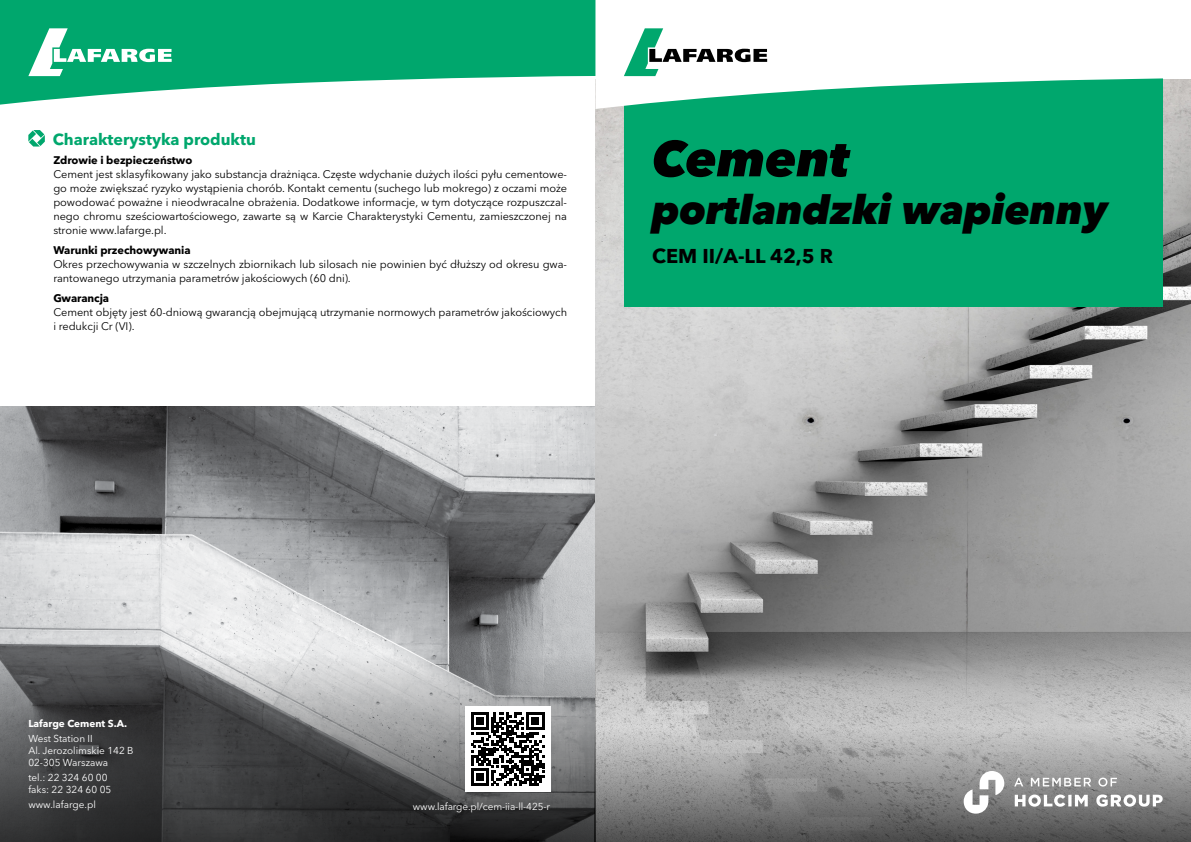
<style>
.page{position:relative;width:1191px;height:842px;background:#fff}
.page>*{position:absolute;margin:0;border:0;box-sizing:border-box;transform-origin:0 0}
.t1{font:italic 800 50px "Avenir Next";color:#000}
.t2{font:italic 800 40px "Avenir Next";color:#000}
.t3{font:700 20px "Avenir Next";color:#000}
.t4{font:700 16px "Avenir Lafarge";color:#00a76d}
.t5{font:11px/14px "Avenir Lafarge";letter-spacing:-.005em;color:#000}
.t6{font:700 11px "Avenir Lafarge";letter-spacing:-.005em;color:#000}
.t7{font:10px/12px "Avenir Lafarge";color:#fff}
.t8{font:700 10px "Avenir Lafarge";color:#fff}
</style>
<div class="page">
<img style="left:0;top:406px;width:595px;height:249px">
<img style="left:595px;top:109px;width:596px;height:618px">
<div style="left:624px;top:28px;width:538px;height:279px;background:#00a76d"></div>
<svg style="left:595px;top:0;width:596px;height:109px;fill:#fff"></svg>
<svg style="left:624px;top:28px;width:143px;height:48px;background:#b8cec7"></svg>
<svg style="left:0;top:0;width:595px;height:105px;fill:#00a76d"></svg>
<svg style="left:28px;top:28px;width:144px;height:48px"></svg>
<svg style="left:595px;top:727px;width:596px;height:115px;background:#8d8d8d"></svg>
<svg style="left:0;top:655px;width:595px;height:187px;background:#5e5f60"></svg>
<svg style="left:1014px;top:794px;width:73px;height:13px"></svg>
<svg style="left:963px;top:771px;width:41px;height:43px"></svg>
<svg style="left:1098px;top:778px;width:19px;height:8px"></svg>
<svg style="left:1014px;top:778px;width:9px;height:8px"></svg>
<svg style="left:1030px;top:778px;width:61px;height:8px"></svg>
<svg style="left:1096px;top:794px;width:66px;height:13px"></svg>
<svg style="left:28px;top:130px;width:17px;height:17px"></svg>
<div style="left:465px;top:707px;width:85px;height:85px;background:#fff"></div>
<svg style="left:471px;top:712px;width:73px;height:74px"></svg>
<h3 class="t4" style="left:53px;top:126px;width:204px">Charakterystyka produktu</h3>
<p class="t6" style="left:53px;top:152px;width:141px">Zdrowie i bezpieczeństwo</p>
<p class="t5" style="left:53px;top:166px;width:515px;text-align:justify">Cement jest sklasyfikowany jako substancja drażniąca. Częste wdychanie dużych ilości pyłu cementowe&shy;go może zwiększać ryzyko wystąpienia chorób. Kontakt cementu (suchego lub mokrego) z oczami może powodować poważne i nieodwracalne obrażenia. Dodatkowe informacje, w tym dotyczące rozpuszczal&shy;nego chromu sześciowartościowego, zawarte są w Karcie Charakterystyki Cementu, zamieszczonej na stronie www.lafarge.pl.</p>
<p class="t6" style="left:53px;top:241px;width:139px">Warunki przechowywania</p>
<p class="t5" style="left:53px;top:256px;width:515px">Okres przechowywania w szczelnych zbiornikach lub silosach nie powinien być dłuższy od okresu gwa&shy;rantowanego utrzymania parametrów jakościowych (60 dni).</p>
<p class="t6" style="left:53px;top:289px;width:57px">Gwarancja</p>
<p class="t5" style="left:53px;top:304px;width:515px">Cement objęty jest 60-dniową gwarancją obejmującą utrzymanie normowych parametrów jakościowych i redukcji Cr (VI).</p>
<h1 class="t1" style="left:652px;top:128px;width:199px">Cement</h1>
<h2 class="t2" style="left:652px;top:186px;width:457px">portlandzki wapienny</h2>
<h3 class="t3" style="left:652px;top:238px;width:182px">CEM II/A-LL 42,5 R</h3>
<p class="t8" style="left:28px;top:716px;width:100px">Lafarge Cement S.A.</p>
<p class="t7" style="left:28px;top:732px;width:107px">West Station II<br>Al. Jerozolimskie 142 B<br>02-305 Warszawa</p>
<p class="t7" style="left:28px;top:771px;width:84px">tel.: 22 324 60 00 faks: 22 324 60 05</p>
<p class="t7" style="left:28px;top:797px;width:69px">www.lafarge.pl</p>
<p class="t7" style="left:413px;top:800px;width:139px">www.lafarge.pl/cem-iia-ll-425-r</p>
</div>
